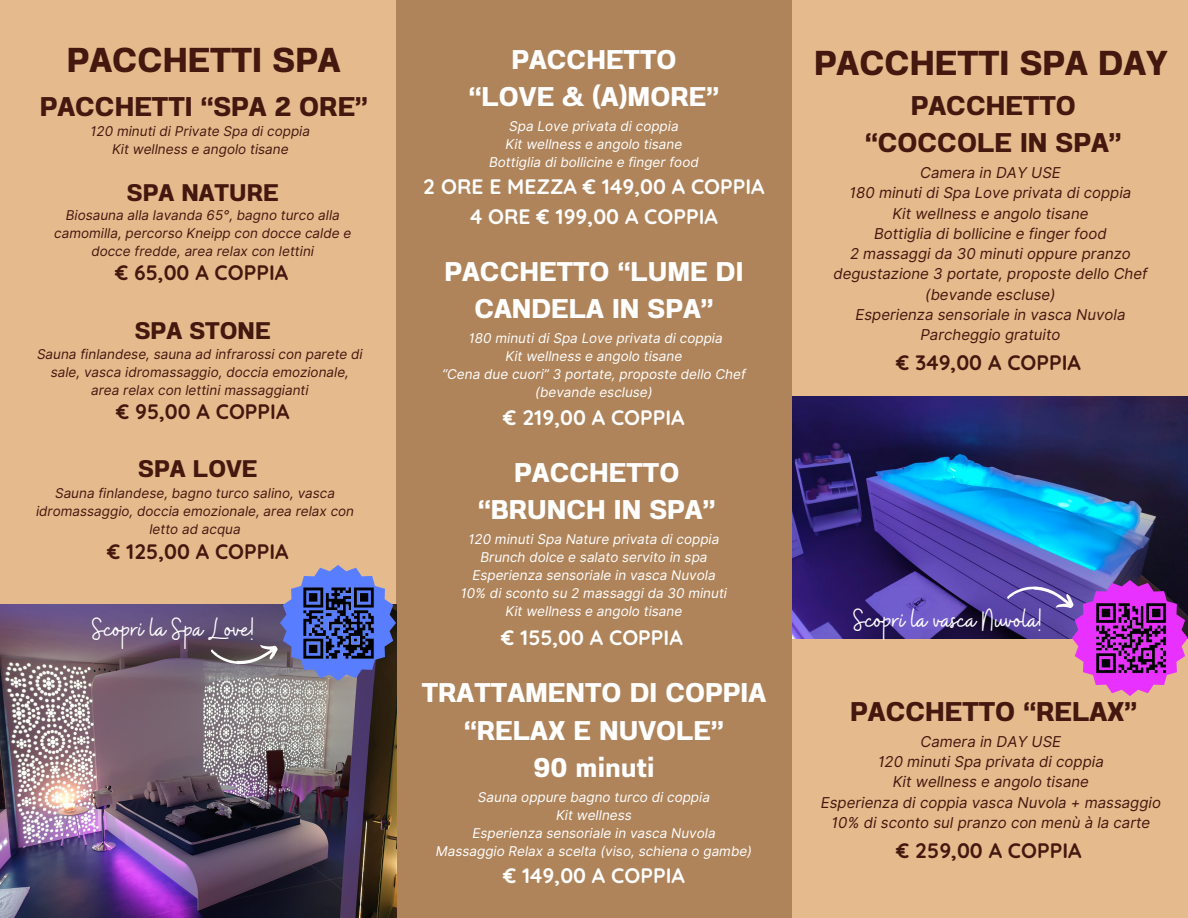
<style>
.page{position:relative;width:1188px;height:918px;background:#e5bb8d}
.page>*{position:absolute;margin:0;border:0;box-sizing:border-box;transform-origin:0 0}
.t1{font:700 34.5px "Prachason Neue";color:#44170f}
.t2{font:31.5px "Buffalo";color:#fff}
.t3{font:700 27px/37.2px "Prachason Neue";color:#fff;text-align:center}
.t4{font:700 27px/37.2px "Prachason Neue";color:#44170f;text-align:center}
.t5{font:700 24px "Prachason Neue";color:#44170f}
.t6{font:700 21px/29.2px "Quicksand";color:#fff;text-align:center}
.t7{font:700 21px "Quicksand";color:#44170f}
.t8{font:italic 15px/20.2px "Inter";color:#44170f;text-align:center}
.t9{font:italic 13.5px/18px "Inter";color:#fff;text-align:center}
.t10{font:italic 13.5px/18px "Inter";color:#44170f;text-align:center}
</style>
<div class="page">
<div style="left:396px;top:0;width:396px;height:918px;background:#af845a"></div>
<img style="left:0;top:604px;width:396px;height:314px">
<img style="left:792px;top:396px;width:396px;height:242px">
<svg style="left:210px;top:565px;width:186px;height:116px"></svg>
<svg style="left:1007px;top:580px;width:181px;height:116px"></svg>
<p class="t1" style="left:67px;top:45px;width:275px">PACCHETTI SPA</p>
<p class="t4" style="left:40px;top:89px;width:330px">PACCHETTI “SPA 2 ORE”</p>
<h6 class="t10" style="left:91px;top:122px;width:221px">120 minuti di Private Spa di coppia</h6>
<h3 class="t10" style="left:112px;top:140px;width:178px">Kit wellness e angolo tisane</h3>
<h6 class="t5" style="left:127px;top:181px;width:153px">SPA NATURE</h6>
<p class="t10" style="left:54px;top:207px;width:299px">Biosauna alla lavanda 65°, bagno turco alla camomilla, percorso Kneipp con docce calde e</p>
<p class="t10" style="left:91px;top:243px;width:224px">docce fredde, area relax con lettini</p>
<h3 class="t7" style="left:115px;top:259px;width:175px">€ 65,00 A COPPIA</h3>
<p class="t5" style="left:135px;top:319px;width:137px">SPA STONE</p>
<p class="t10" style="left:37px;top:345px;width:327px">Sauna finlandese, sauna ad infrarossi con parete di sale, vasca idromassaggio, doccia emozionale,</p>
<p class="t10" style="left:91px;top:381px;width:219px">area relax con lettini massaggianti</p>
<p class="t7" style="left:116px;top:398px;width:175px">€ 95,00 A COPPIA</p>
<p class="t3" style="left:469px;top:42px;width:252px">PACCHETTO “LOVE &amp; (A)MORE”</p>
<p class="t9" style="left:509px;top:117px;width:171px">Spa Love privata di coppia</p>
<p class="t9" style="left:506px;top:135px;width:178px">Kit wellness e angolo tisane</p>
<p class="t9" style="left:489px;top:153px;width:211px">Bottiglia di bollicine e finger food</p>
<h6 class="t6" style="left:423px;top:172px;width:343px">2 ORE E MEZZA € 149,00 A COPPIA<br>4 ORE € 199,00 A COPPIA</h6>
<p class="t3" style="left:444px;top:254px;width:301px">PACCHETTO “LUME DI<br>CANDELA IN SPA”</p>
<h1 class="t9" style="left:469px;top:329px;width:255px">180 minuti di Spa Love privata di coppia</h1>
<h3 class="t9" style="left:506px;top:347px;width:178px">Kit wellness e angolo tisane</h3>
<p class="t9" style="left:442px;top:365px;width:305px">“Cena due cuori” 3 portate, proposte dello Chef (bevande escluse)</p>
<h5 class="t6" style="left:503px;top:402px;width:183px">€ 219,00 A COPPIA</h5>
<h6 class="t1" style="left:814px;top:48px;width:355px">PACCHETTI SPA DAY</h6>
<h5 class="t4" style="left:865px;top:88px;width:258px">PACCHETTO “COCCOLE IN SPA”</h5>
<p class="t8" style="left:920px;top:162px;width:142px">Camera in DAY USE</p>
<h6 class="t8" style="left:850px;top:183px;width:283px">180 minuti di Spa Love privata di coppia</h6>
<p class="t8" style="left:892px;top:203px;width:198px">Kit wellness e angolo tisane</p>
<h2 class="t8" style="left:874px;top:223px;width:234px">Bottiglia di bollicine e finger food</h2>
<p class="t8" style="left:833px;top:243px;width:316px">2 massaggi da 30 minuti oppure pranzo degustazione 3 portate, proposte dello Chef (bevande escluse)</p>
<h1 class="t8" style="left:856px;top:304px;width:271px">Esperienza sensoriale in vasca Nuvola</h1>
<h3 class="t8" style="left:920px;top:324px;width:141px">Parcheggio gratuito</h3>
<p class="t7" style="left:896px;top:349px;width:186px">€ 349,00 A COPPIA</p>
<h6 class="t5" style="left:138px;top:458px;width:121px">SPA LOVE</h6>
<p class="t3" style="left:478px;top:455px;width:239px">PACCHETTO “BRUNCH IN SPA”</p>
<p class="t9" style="left:469px;top:530px;width:252px">120 minuti Spa Nature privata di coppia</p>
<p class="t9" style="left:480px;top:548px;width:229px">Brunch dolce e salato servito in spa</p>
<p class="t9" style="left:472px;top:566px;width:245px">Esperienza sensoriale in vasca Nuvola</p>
<p class="t9" style="left:461px;top:584px;width:268px">10% di sconto su 2 massaggi da 30 minuti</p>
<p class="t9" style="left:506px;top:602px;width:178px">Kit wellness e angolo tisane</p>
<h6 class="t6" style="left:501px;top:623px;width:183px">€ 155,00 A COPPIA</h6>
<p class="t10" style="left:36px;top:485px;width:320px">Sauna finlandese, bagno turco salino, vasca idromassaggio, doccia emozionale, area relax con letto ad acqua</p>
<h4 class="t7" style="left:107px;top:538px;width:183px">€ 125,00 A COPPIA</h4>
<p class="t2" style="left:92px;top:608px;width:164px">Scopri la Spa Love!</p>
<p class="t2" style="left:853px;top:600px;width:190px">Scopri la vasca Nuvola!</p>
<p class="t3" style="left:422px;top:676px;width:346px">TRATTAMENTO DI COPPIA “RELAX E NUVOLE”<br>90 minuti</p>
<p class="t9" style="left:478px;top:788px;width:234px">Sauna oppure bagno turco di coppia</p>
<p class="t9" style="left:556px;top:806px;width:77px">Kit wellness</p>
<h6 class="t9" style="left:472px;top:824px;width:245px">Esperienza sensoriale in vasca Nuvola</h6>
<h5 class="t9" style="left:436px;top:842px;width:318px">Massaggio Relax a scelta (viso, schiena o gambe)</h5>
<p class="t6" style="left:503px;top:861px;width:183px">€ 149,00 A COPPIA</p>
<p class="t4" style="left:850px;top:694px;width:289px">PACCHETTO “RELAX”</p>
<p class="t8" style="left:921px;top:731px;width:142px">Camera in DAY USE</p>
<p class="t8" style="left:878px;top:752px;width:227px">120 minuti Spa privata di coppia</p>
<h2 class="t8" style="left:893px;top:772px;width:198px">Kit wellness e angolo tisane</h2>
<h3 class="t8" style="left:821px;top:792px;width:342px">Esperienza di coppia vasca Nuvola + massaggio</h3>
<p class="t8" style="left:831px;top:812px;width:320px">10% di sconto sul pranzo con menù à la carte</p>
<p class="t7" style="left:896px;top:837px;width:187px">€ 259,00 A COPPIA</p>
</div>
